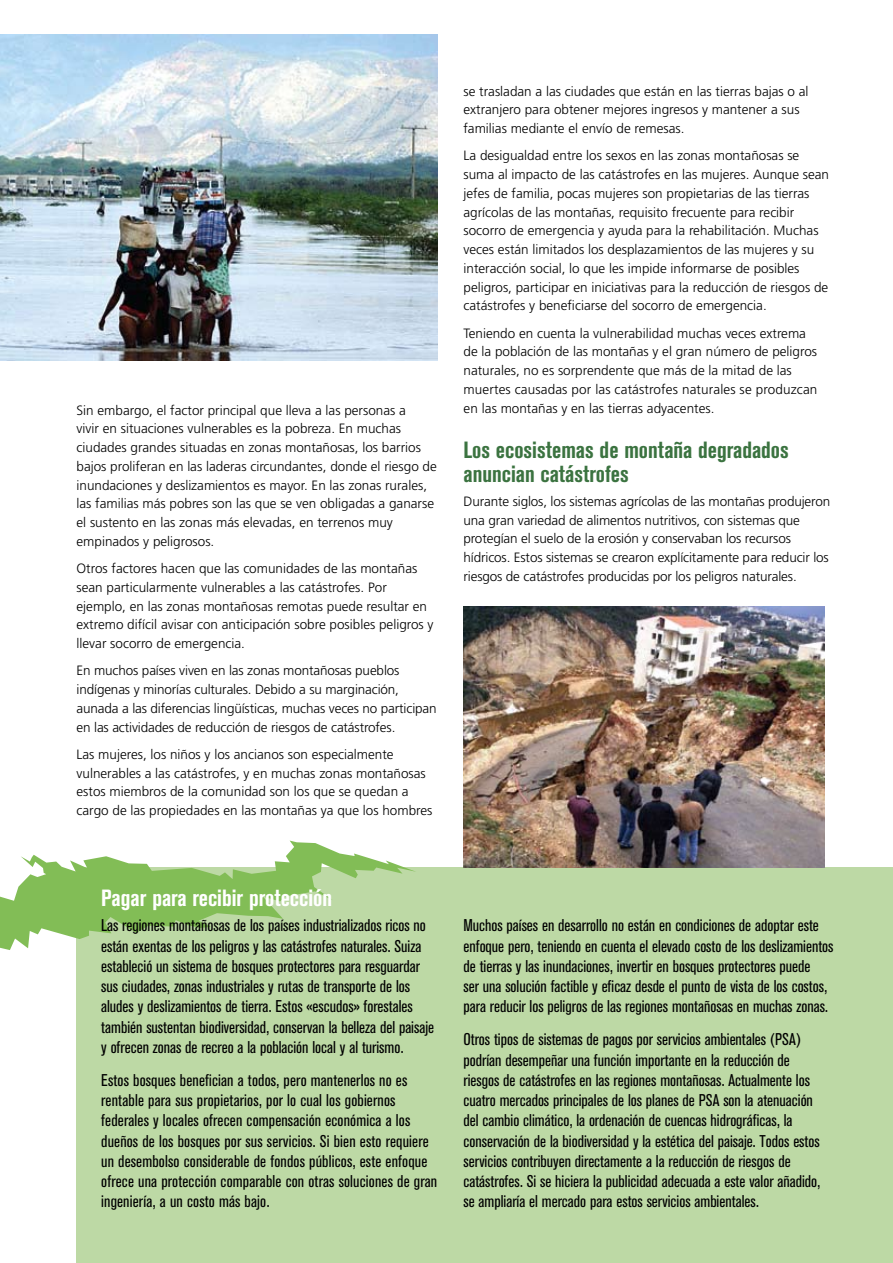
<style>
.page{position:relative;width:893px;height:1263px;background:#fff}
.page>*{position:absolute;margin:0;border:0;box-sizing:border-box;transform-origin:0 0}
.t1{font:700 23.25px/24px "Akzidenz Grot Con BQ";color:#3b7340}
.t2{font:700 23.25px "Akzidenz Grot Con BQ";color:#fff}
.t3{font:16.8px/20.2px "Akzidenz Grot Con BQ";color:#000}
.t4{font:300 13.5px/18.8px "Frutiger";color:#000}
</style>
<div class="page">
<div style="left:77px;top:867px;width:816px;height:396px;background:#bdd9a5"></div>
<img style="left:463px;top:607px;width:362px;height:260px">
<svg style="left:0;top:840px;width:416px;height:110px"></svg>
<img style="left:0;top:34px;width:438px;height:326px">
<p class="t4" style="left:77px;top:400px;width:362px">Sin embargo, el factor principal que lleva a las personas a<br>vivir en situaciones vulnerables es la pobreza. En muchas ciudades grandes situadas en zonas montañosas, los barrios bajos proliferan en las laderas circundantes, donde el riesgo de inundaciones y deslizamientos es mayor. En las zonas rurales, las familias más pobres son las que se ven obligadas a ganarse el sustento en las zonas más elevadas, en terrenos muy empinados y peligrosos.</p>
<p class="t4" style="left:77px;top:559px;width:359px">Otros factores hacen que las comunidades de las montañas sean particularmente vulnerables a las catástrofes. Por ejemplo, en las zonas montañosas remotas puede resultar en extremo difícil avisar con anticipación sobre posibles peligros y llevar socorro de emergencia.</p>
<p class="t4" style="left:77px;top:661px;width:362px">En muchos países viven en las zonas montañosas pueblos indígenas y minorías culturales. Debido a su marginación, aunada a las diferencias lingüísticas, muchas veces no participan en las actividades de reducción de riesgos de catástrofes.</p>
<p class="t4" style="left:77px;top:745px;width:357px">Las mujeres, los niños y los ancianos son especialmente vulnerables a las catástrofes, y en muchas zonas montañosas estos miembros de la comunidad son los que se quedan a cargo de las propiedades en las montañas ya que los hombres</p>
<p class="t4" style="left:463px;top:82px;width:347px">se trasladan a las ciudades que están en las tierras bajas o al extranjero para obtener mejores ingresos y mantener a sus familias mediante el envío de remesas.</p>
<p class="t4" style="left:463px;top:146px;width:367px">La desigualdad entre los sexos en las zonas montañosas se suma al impacto de las catástrofes en las mujeres. Aunque sean jefes de familia, pocas mujeres son propietarias de las tierras agrícolas de las montañas, requisito frecuente para recibir socorro de emergencia y ayuda para la rehabilitación. Muchas veces están limitados los desplazamientos de las mujeres y su interacción social, lo que les impide informarse de posibles peligros, participar en iniciativas para la reducción de riesgos de catástrofes y beneficiarse del socorro de emergencia.</p>
<p class="t4" style="left:463px;top:324px;width:355px">Teniendo en cuenta la vulnerabilidad muchas veces extrema de la población de las montañas y el gran número de peligros naturales, no es sorprendente que más de la mitad de las muertes causadas por las catástrofes naturales se produzcan en las montañas y en las tierras adyacentes.</p>
<h1 class="t1" style="left:463px;top:438px;width:327px">Los ecosistemas de montaña degradados anuncian catástrofes</h1>
<p class="t4" style="left:463px;top:492px;width:368px">Durante siglos, los sistemas agrícolas de las montañas produjeron una gran variedad de alimentos nutritivos, con sistemas que protegían el suelo de la erosión y conservaban los recursos hídricos. Estos sistemas se crearon explícitamente para reducir los riesgos de catástrofes producidas por los peligros naturales.</p>
<h1 class="t2" style="left:101px;top:885px;width:232px">Pagar para recibir protección</h1>
<p class="t3" style="left:101px;top:916px;width:334px">Las regiones montañosas de los países industrializados ricos no están exentas de los peligros y las catástrofes naturales. Suiza estableció un sistema de bosques protectores para resguardar sus ciudades, zonas industriales y rutas de transporte de los aludes y deslizamientos de tierra. Estos «escudos» forestales también sustentan biodiversidad, conservan la belleza del paisaje y ofrecen zonas de recreo a la población local y al turismo.</p>
<p class="t3" style="left:101px;top:1070px;width:337px">Estos bosques benefician a todos, pero mantenerlos no es rentable para sus propietarios, por lo cual los gobiernos federales y locales ofrecen compensación económica a los dueños de los bosques por sus servicios. Si bien esto requiere un desembolso considerable de fondos públicos, este enfoque ofrece una protección comparable con otras soluciones de gran ingeniería, a un costo más bajo.</p>
<p class="t3" style="left:463px;top:916px;width:371px">Muchos países en desarrollo no están en condiciones de adoptar este enfoque pero, teniendo en cuenta el elevado costo de los deslizamientos de tierras y las inundaciones, invertir en bosques protectores puede<br>ser una solución factible y eficaz desde el punto de vista de los costos, para reducir los peligros de las regiones montañosas en muchas zonas.</p>
<p class="t3" style="left:463px;top:1030px;width:358px">Otros tipos de sistemas de pagos por servicios ambientales (PSA) podrían desempeñar una función importante en la reducción de riesgos de catástrofes en las regiones montañosas. Actualmente los cuatro mercados principales de los planes de PSA son la atenuación del cambio climático, la ordenación de cuencas hidrográficas, la conservación de la biodiversidad y la estética del paisaje. Todos estos servicios contribuyen directamente a la reducción de riesgos de catástrofes. Si se hiciera la publicidad adecuada a este valor añadido, se ampliaría el mercado para estos servicios ambientales.</p>
</div>
